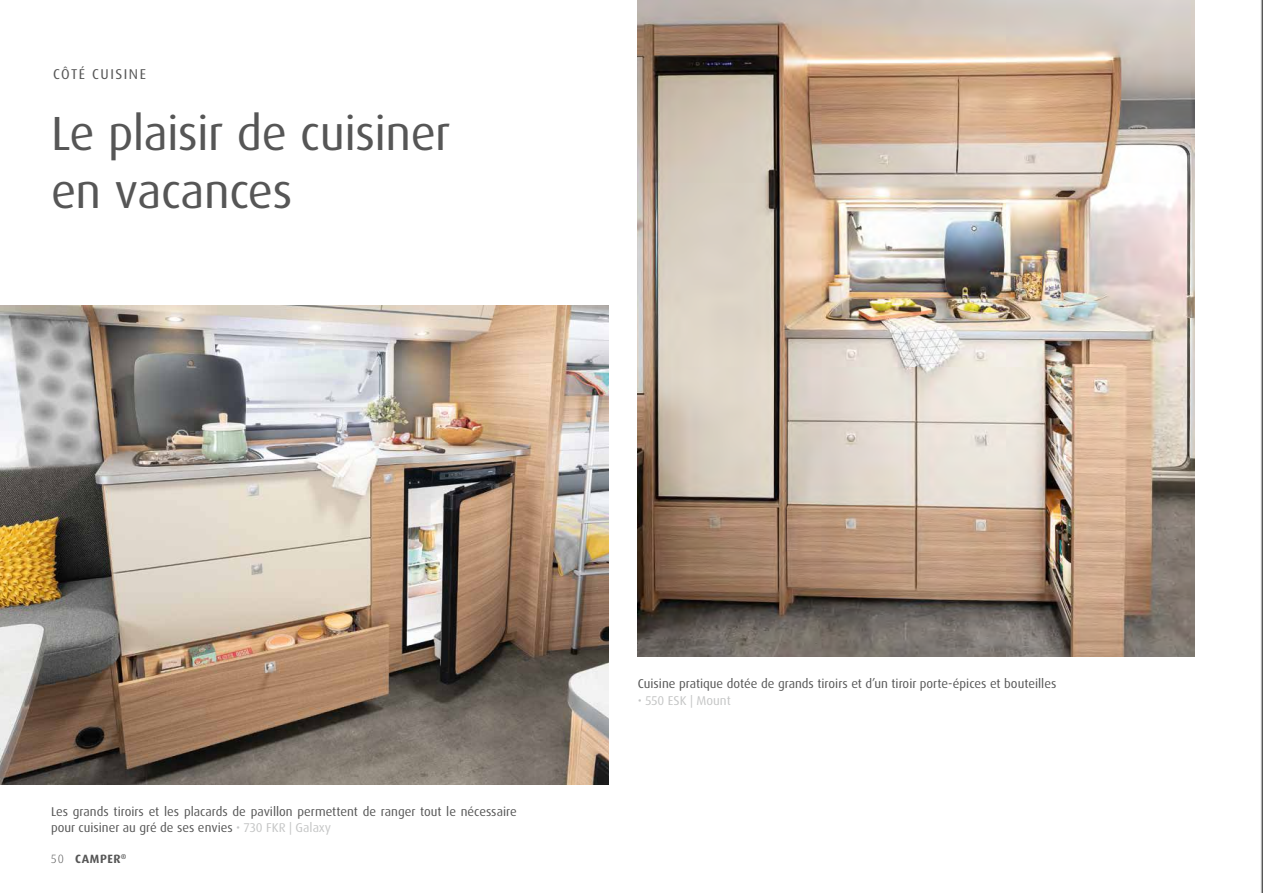
<style>
.page{position:relative;width:1263px;height:893px;background:#fff}
.page>*{position:absolute;margin:0;border:0;box-sizing:border-box;transform-origin:0 0}
.t1{font:48px/58.5px "Dax OT";letter-spacing:-.01em;color:#565656}
.t2{font:14.25px "Dax Pro";letter-spacing:.11em;color:#565656}
.t3{font:12.75px/16.5px "Dax OT";color:#565656}
.t4{font:12.75px "Dax OT";color:#c5c6c6}
.t5{font:700 12px "Dax Pro";letter-spacing:.045em;color:#565656}
.t6{font:300 12px "Dax OT";color:#565656}
.s1{color:#c5c6c6}
</style>
<div class="page">
<img style="left:0;top:306px;width:608px;height:479px">
<img style="left:638px;top:0;width:557px;height:657px">
<svg style="left:1261px;top:0;width:2px;height:893px;background:#838383"></svg>
<p class="t2" style="left:53px;top:65px;width:94px">CÔTÉ CUISINE</p>
<h1 class="t1" style="left:51px;top:105px;width:401px">Le plaisir de cuisiner en vacances</h1>
<p class="t3" style="left:51px;top:803px;width:467px">Les grands tiroirs et les placards de pavillon permettent de ranger tout le nécessaire pour cuisiner au gré de ses envies <span class="s1">• 730 FKR | Galaxy</span></p>
<p class="t6" style="left:51px;top:851px;width:14px">50</p>
<p class="t5" style="left:75px;top:851px;width:53px">CAMPER<sup>®</sup></p>
<p class="t3" style="left:638px;top:676px;width:420px">Cuisine pratique dotée de grands tiroirs et d’un tiroir porte-épices et bouteilles</p>
<p class="t4" style="left:638px;top:692px;width:94px">• 550 ESK | Mount</p>
</div>
